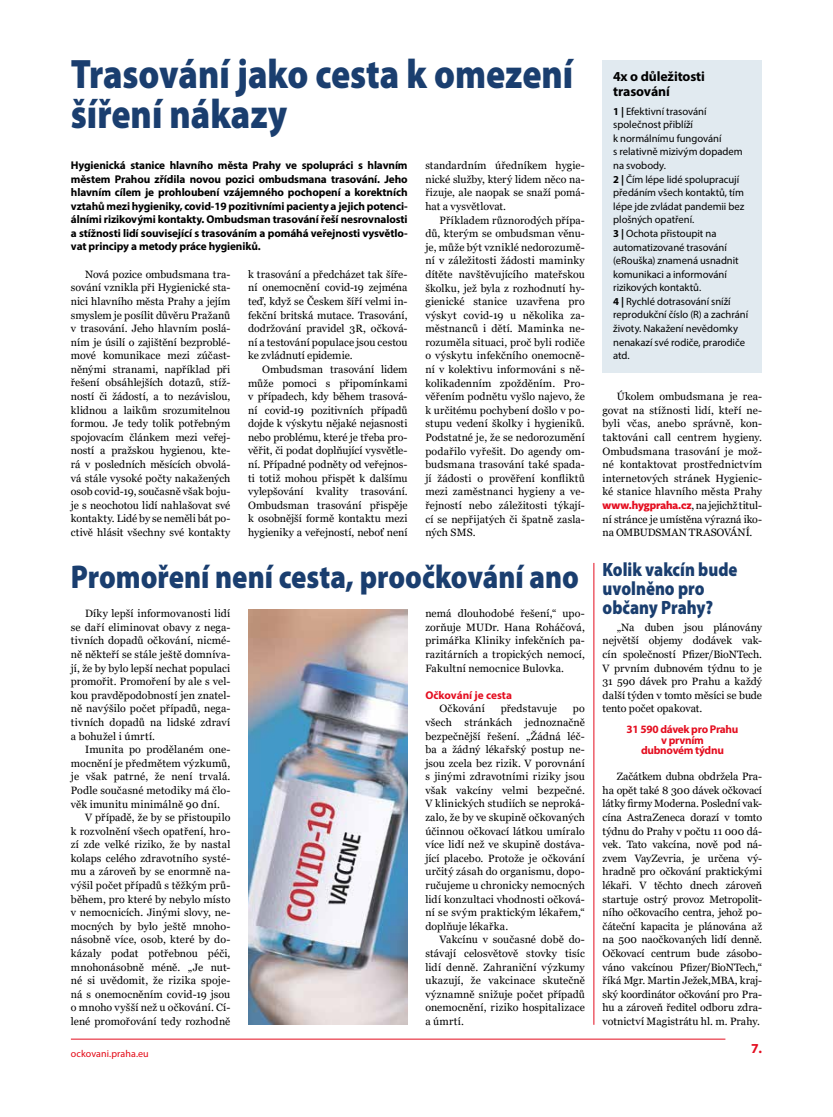
<style>
.page{position:relative;width:833px;height:1117px;background:#fff}
.page>*{position:absolute;margin:0;border:0;box-sizing:border-box;transform-origin:0 0}
.t1{font:900 41.25px/40px "Myriad Pro";color:#1a3e6f;scale:.86 1}
.t2{font:900 33px "Myriad Pro";color:#1a3e6f;scale:.86 1}
.t3{font:900 19.25px/18.8px "Myriad Pro";color:#1a3e6f;scale:.86 1}
.t4{font:700 13.75px/15px "Myriad Pro";letter-spacing:-.01em;color:#000}
.t5{font:700 13.75px "Myriad Pro";color:#e40e20}
.t6{font:700 11.25px/13.6px "Myriad Pro";letter-spacing:-.01em;color:#000;text-align:justify}
.t7{font:700 11.25px/10.6px "Myriad Pro";letter-spacing:-.025em;color:#e40e20;text-align:center}
.t8{font:700 11.25px "Myriad Pro";color:#e40e20}
.t9{font:10.62px/13.6px "Georgia";letter-spacing:.005em;color:#000;text-align:justify}
.t10{font:10.62px/13.6px "Myriad Pro";letter-spacing:-.005em;color:#000}
.t11{font:10px "Myriad Pro";letter-spacing:.01em;color:#e30613}
.s1{font-weight:700}
.s2{font-family:"Tabac Sans";font-weight:700;color:#e40e20}
</style>
<div class="page">
<hr style="left:593px;top:562px;width:1px;height:462px;background:#e40e20">
<img style="left:248px;top:609px;width:159px;height:415px">
<div style="left:602px;top:60px;width:160px;height:312px;background:#e1eaf0"></div>
<hr style="left:71px;top:1038px;width:654px;height:1px;background:#e40e20">
<h1 class="t1" style="left:71px;top:55px;width:586px">Trasování jako cesta k omezení šíření nákazy</h1>
<p class="t6" style="left:71px;top:158px;width:338px">Hygienická stanice hlavního města Prahy ve spolupráci s hlavním městem Prahou zřídila novou pozici ombudsmana trasování. Jeho hlavním cílem je prohloubení vzájemného pochopení a korektních vztahů mezi hygieniky, covid-19 pozitivními pacienty a jejich potenci&shy;álními rizikovými kontakty. Ombudsman trasování řeší nesrovnalosti a stížnosti lidí související s trasováním a pomáhá veřejnosti vysvětlo&shy;vat principy a metody práce hygieniků.</p>
<p class="t9" style="left:425px;top:159px;width:161px">standardním úředníkem hygie&shy;nické služby, který lidem něco na&shy;řizuje, ale naopak se snaží pomá&shy;hat a vysvětlovat.</p>
<p class="t9" style="left:425px;top:213px;width:161px;text-indent:14px">Příkladem různorodých přípa&shy;dů, kterým se ombudsman věnu&shy;je, může být vzniklé nedorozumě&shy;ní v záležitosti žádosti maminky dítěte navštěvujícího mateřskou školku, jež byla z rozhodnutí hy&shy;gienické stanice uzavřena pro výskyt covid-19 u několika za&shy;městnanců i dětí. Maminka ne&shy;rozuměla situaci, proč byli rodiče o výskytu infekčního onemocně&shy;ní v kolektivu informováni s ně&shy;kolikadenním zpožděním. Pro&shy;věřením podnětu vyšlo najevo, že k určitému pochybení došlo v po&shy;stupu vedení školky i hygieniků.<br>Podstatné je, že se nedorozumění podařilo vyřešit. Do agendy om&shy;budsmana trasování také spada&shy;jí žádosti o prověření konfliktů mezi zaměstnanci hygieny a ve&shy;řejností nebo záležitosti týkají&shy;cí se nepřijatých či špatně zasla&shy;ných SMS.</p>
<p class="t9" style="left:71px;top:267px;width:161px;text-indent:14px">Nová pozice ombudsmana tra&shy;sování vznikla při Hygienické sta&shy;nici hlavního města Prahy a jejím smyslem je posílit důvěru Pražanů v trasování. Jeho hlavním poslá&shy;ním je úsilí o zajištění bezproblé&shy;mové komunikace mezi zúčast&shy;něnými stranami, například při řešení obsáhlejších dotazů, stíž&shy;ností či žádostí, a to nezávislou, klidnou a laikům srozumitelnou formou. Je tedy tolik potřebným spojovacím článkem mezi veřej&shy;ností a pražskou hygienou, kte&shy;rá v posledních měsících obvolá&shy;vá stále vysoké počty nakažených osob covid-19, současně však boju&shy;je s neochotou lidí nahlašovat své kontakty. Lidé by se neměli bát po&shy;ctivě hlásit všechny své kontakty</p>
<p class="t9" style="left:248px;top:267px;width:161px">k trasování a předcházet tak šíře&shy;ní onemocnění covid-19 zejména teď, když se Českem šíří velmi in&shy;fekční britská mutace. Trasování, dodržování pravidel 3R, očková&shy;ní a testování populace jsou cestou ke zvládnutí epidemie.</p>
<p class="t9" style="left:248px;top:362px;width:161px;text-indent:14px">Ombudsman trasování lidem může pomoci s připomínkami v případech, kdy během trasová&shy;ní covid-19 pozitivních případů dojde k výskytu nějaké nejasnosti nebo problému, které je třeba pro&shy;věřit, či podat doplňující vysvětle&shy;ní. Případné podněty od veřejnos&shy;ti totiž mohou přispět k dalšímu vylepšování kvality trasování.<br>Ombudsman trasování přispěje k osobnější formě kontaktu mezi hygieniky a veřejností, neboť není</p>
<h2 class="t2" style="left:71px;top:557px;width:592px">Promoření není cesta, proočkování ano</h2>
<p class="t9" style="left:71px;top:607px;width:161px;text-indent:14px">Díky lepší informovanosti lidí se daří eliminovat obavy z nega&shy;tivních dopadů očkování, nicmé&shy;ně někteří se stále ještě domníva&shy;jí, že by bylo lepší nechat populaci promořit. Promoření by ale s vel&shy;kou pravděpodobností jen znatel&shy;ně navýšilo počet případů, nega&shy;tivních dopadů na lidské zdraví a bohužel i úmrtí.</p>
<p class="t9" style="left:85px;top:742px;width:147px">Imunita po prodělaném one-</p>
<p class="t9" style="left:71px;top:756px;width:161px">mocnění je předmětem výzkumů,</p>
<p class="t9" style="left:71px;top:769px;width:161px">je však patrné, že není trvalá.</p>
<p class="t9" style="left:71px;top:783px;width:161px">Podle současné metodiky má člo-</p>
<p class="t9" style="left:71px;top:797px;width:151px">věk imunitu minimálně 90 dní.</p>
<p class="t9" style="left:85px;top:810px;width:147px">V případě, že by se přistoupilo</p>
<p class="t9" style="left:71px;top:824px;width:161px">k rozvolnění všech opatření, hro-</p>
<p class="t9" style="left:71px;top:837px;width:161px">zí zde velké riziko, že by nastal</p>
<p class="t9" style="left:71px;top:851px;width:161px">kolaps celého zdravotního systé-</p>
<p class="t9" style="left:71px;top:865px;width:161px">mu a zároveň by se enormně na-</p>
<p class="t9" style="left:71px;top:878px;width:161px">výšil počet případů s těžkým prů-</p>
<p class="t9" style="left:71px;top:892px;width:161px">během, pro které by nebylo místo</p>
<p class="t9" style="left:71px;top:905px;width:161px">v nemocnicích. Jinými slovy, ne-</p>
<p class="t9" style="left:71px;top:919px;width:161px">mocných by bylo ještě mnoho-</p>
<p class="t9" style="left:71px;top:932px;width:161px">násobně více, osob, které by do-</p>
<p class="t9" style="left:71px;top:946px;width:161px">kázaly podat potřebnou péči,</p>
<p class="t9" style="left:71px;top:960px;width:161px">mnohonásobně méně. „Je nut-</p>
<p class="t9" style="left:71px;top:973px;width:161px">né si uvědomit, že rizika spoje-</p>
<p class="t9" style="left:71px;top:987px;width:161px">ná s onemocněním covid-19 jsou</p>
<p class="t9" style="left:71px;top:1000px;width:161px">o mnoho vyšší než u očkování. Cí-</p>
<p class="t9" style="left:71px;top:1014px;width:161px">lené promořování tedy rozhodně</p>
<p class="t9" style="left:425px;top:607px;width:161px">nemá dlouhodobé řešení,“ upo&shy;zorňuje MUDr. Hana Roháčová, primářka Kliniky infekčních pa&shy;razitárních a tropických nemocí, Fakultní nemocnice Bulovka.</p>
<p class="t8" style="left:425px;top:687px;width:88px">Očkování je cesta</p>
<p class="t9" style="left:439px;top:702px;width:47px">Očkování</p>
<p class="t9" style="left:501px;top:702px;width:58px">představuje</p>
<p class="t9" style="left:425px;top:702px;width:161px;text-indent:148px">po všech stránkách jednoznačně bezpečnější řešení. „Žádná léč&shy;ba a žádný lékařský postup ne&shy;jsou zcela bez rizik. V porovnání s jinými zdravotními riziky jsou však vakcíny velmi bezpečné.<br>V klinických studiích se neproká&shy;zalo, že by ve skupině očkovaných účinnou očkovací látkou umíralo více lidí než ve skupině dostáva&shy;jící placebo. Protože je očkování určitý zásah do organismu, dopo&shy;ručujeme u chronicky nemocných lidí konzultaci vhodnosti očková&shy;ní se svým praktickým lékařem,“ doplňuje lékařka.</p>
<p class="t9" style="left:425px;top:932px;width:161px;text-indent:14px">Vakcínu v současné době do&shy;stávají celosvětově stovky tisíc lidí denně. Zahraniční výzkumy ukazují, že vakcinace skutečně významně snižuje počet případů onemocnění, riziko hospitalizace a úmrtí.</p>
<p class="t11" style="left:71px;top:1046px;width:79px">ockovani.praha.eu</p>
<p class="t4" style="left:613px;top:69px;width:93px">4x o důležitosti trasování</p>
<p class="t10" style="left:613px;top:104px;width:136px"><span class="s1">1 |</span> Efektivní trasování společnost přiblíží<br>k normálnímu fungování<br>s relativně mizivým dopadem na svobody.<br><span class="s1">2 |</span> Čím lépe lidé spolupracují předáním všech kontaktů, tím lépe jde zvládat pandemii bez plošných opatření.<br><span class="s1">3 |</span> Ochota přistoupit na automatizované trasování (eRouška) znamená usnadnit komunikaci a informování rizikových kontaktů.<br><span class="s1">4 |</span> Rychlé dotrasování sníží reprodukční číslo (R) a zachrání životy. Nakažení nevědomky nenakazí své rodiče, prarodiče atd.</p>
<p class="t9" style="left:602px;top:390px;width:161px;text-indent:14px">Úkolem ombudsmana je rea&shy;govat na stížnosti lidí, kteří ne&shy;byli včas, anebo správně, kon&shy;taktováni call centrem hygieny.<br>Ombudsmana trasování je mož&shy;né kontaktovat prostřednictvím internetových stránek Hygienic&shy;ké stanice hlavního města Prahy <span class="s2">www.hygpraha.cz</span>, na jejichž titul&shy;ní stránce je umístěna výrazná iko&shy;na OMBUDSMAN TRASOVÁNÍ.</p>
<h3 class="t3" style="left:602px;top:560px;width:158px">Kolik vakcín bude uvolněno pro občany Prahy?</h3>
<p class="t9" style="left:602px;top:620px;width:161px;text-indent:14px">„Na duben jsou plánovány největší objemy dodávek vak&shy;cín společností Pfizer/BioNTech.<br>V prvním dubnovém týdnu to je 31 590 dávek pro Prahu a každý další týden v tomto měsíci se bude tento počet opakovat.</p>
<p class="t7" style="left:626px;top:723px;width:113px">31 590 dávek pro Prahu v prvním<br>dubnovém týdnu</p>
<p class="t9" style="left:602px;top:769px;width:161px;text-indent:14px">Začátkem dubna obdržela Pra&shy;ha opět také 8 300 dávek očkovací látky firmy Moderna. Poslední vak&shy;cína AstraZeneca dorazí v tomto týdnu do Prahy v počtu 11 000 dá&shy;vek. Tato vakcína, nově pod ná&shy;zvem VayZevria, je určena vý&shy;hradně pro očkování praktickými lékaři. V těchto dnech zároveň startuje ostrý provoz Metropolit&shy;ního očkovacího centra, jehož po&shy;čáteční kapacita je plánována až na 500 naočkovaných lidí denně.<br>Očkovací centrum bude zásobo&shy;váno vakcínou Pfizer/BioNTech,“ říká Mgr. Martin Ježek,MBA, kraj&shy;ský koordinátor očkování pro Pra&shy;hu a zároveň ředitel odboru zdra&shy;votnictví Magistrátu hl. m. Prahy.</p>
<p class="t5" style="left:751px;top:1039px;width:13px">7.</p>
</div>
